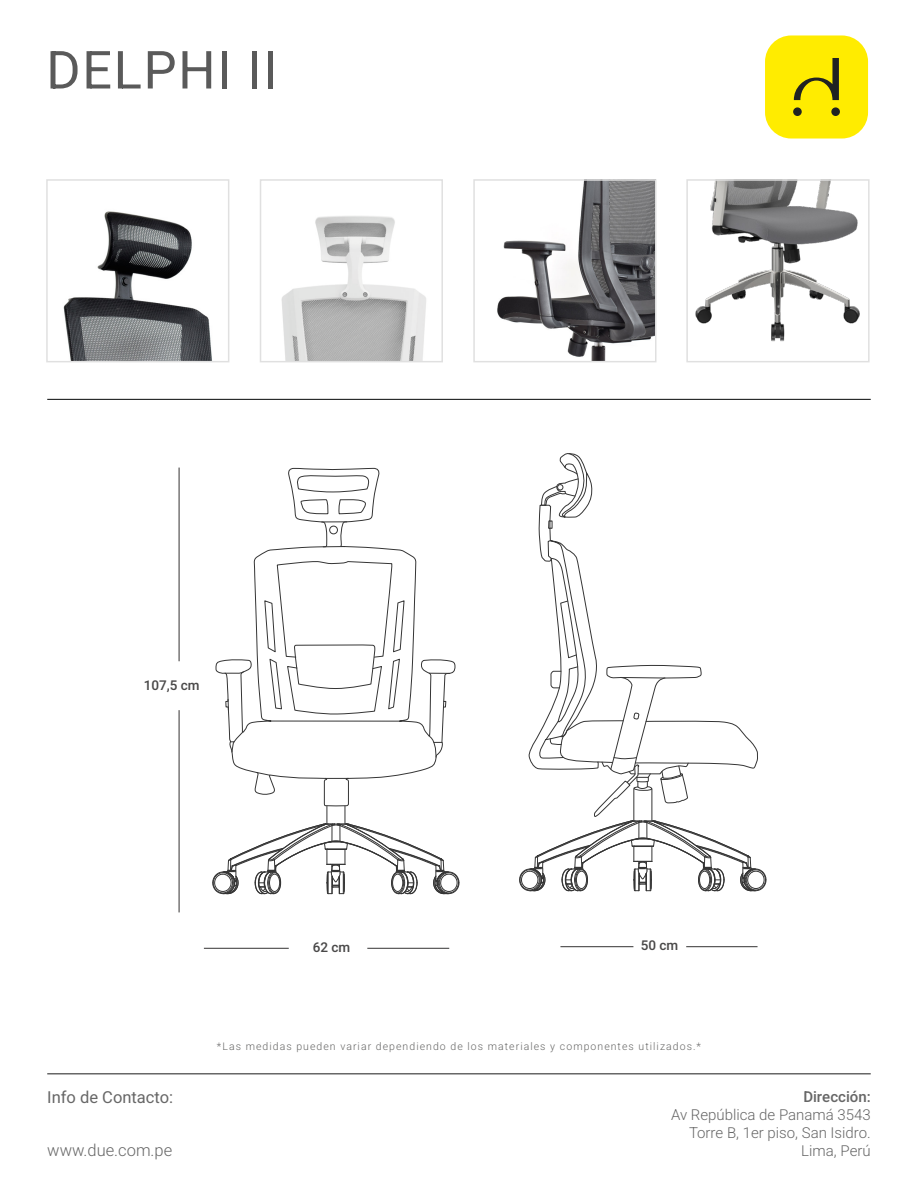
<style>
.page{position:relative;width:918px;height:1188px;background:#fff}
.page>*{position:absolute;margin:0;border:0;box-sizing:border-box;transform-origin:0 0}
.t1{font:52.5px "Heebo";letter-spacing:.03em;color:#5a5a5a}
.t2{font:16.5px "Heebo";color:#676767}
.t3{font:300 16.5px "Heebo";color:#676767}
.t4{font:300 15px/18px "Heebo";color:#676767;text-align:right}
.t5{font:500 15px "Heebo";color:#676767}
.t6{font:500 13.5px "Heebo";color:#4a4949}
.t7{font:300 10.5px "Heebo";letter-spacing:.1em;color:#686867}
</style>
<div class="page">
<hr style="left:47px;top:399px;width:824px;height:1px;background:#202222">
<hr style="left:47px;top:1073px;width:824px;height:2px;background:#676767">
<img style="left:63px;top:211px;width:149px;height:148px">
<div style="left:46px;top:179px;width:183px;height:183px;border:2px solid #e0e0e0"></div>
<img style="left:281px;top:216px;width:145px;height:143px">
<div style="left:260px;top:179px;width:183px;height:183px;border:2px solid #e0e0e0"></div>
<img style="left:497px;top:182px;width:157px;height:177px">
<div style="left:473px;top:179px;width:184px;height:183px;border:2px solid #e0e0e0"></div>
<img style="left:695px;top:182px;width:165px;height:160px">
<div style="left:686px;top:179px;width:184px;height:183px;border:2px solid #e0e0e0"></div>
<div style="left:765px;top:35px;width:103px;height:104px;background:#ffec00;border-radius:26px"></div>
<svg style="left:794px;top:58px;width:45px;height:42px"></svg>
<div style="left:793px;top:107px;width:9px;height:9px;background:#202222;border-radius:50%"></div>
<div style="left:831px;top:107px;width:9px;height:9px;background:#202222;border-radius:50%"></div>
<hr style="left:367px;top:948px;width:82px;height:1px;background:#4a4949">
<hr style="left:204px;top:948px;width:85px;height:1px;background:#4a4949">
<hr style="left:179px;top:468px;width:1px;height:193px;background:#4a4949">
<hr style="left:179px;top:710px;width:1px;height:202px;background:#4a4949">
<hr style="left:560px;top:946px;width:73px;height:1px;background:#4a4949">
<hr style="left:686px;top:946px;width:72px;height:1px;background:#4a4949">
<svg style="left:519px;top:453px;width:247px;height:438px"></svg>
<svg style="left:215px;top:468px;width:240px;height:338px"></svg>
<svg style="left:224px;top:671px;width:20px;height:3px"></svg>
<svg style="left:429px;top:673px;width:21px;height:1px"></svg>
<svg style="left:256px;top:772px;width:14px;height:4px"></svg>
<svg style="left:325px;top:778px;width:24px;height:1px"></svg>
<svg style="left:428px;top:735px;width:14px;height:23px"></svg>
<svg style="left:230px;top:731px;width:14px;height:22px"></svg>
<hr style="left:271px;top:721px;width:128px;height:1px;background:#353535">
<svg style="left:323px;top:546px;width:22px;height:1px"></svg>
<div style="left:329px;top:526px;width:9px;height:8px;border:1px solid #353535;border-radius:50%"></div>
<svg style="left:264px;top:561px;width:141px;height:158px"></svg>
<svg style="left:300px;top:499px;width:66px;height:28px"></svg>
<svg style="left:295px;top:473px;width:75px;height:20px"></svg>
<svg style="left:212px;top:806px;width:247px;height:88px"></svg>
<h1 class="t1" style="left:46px;top:33px;width:233px">DELPHI II</h1>
<p class="t6" style="left:144px;top:676px;width:57px">107,5 cm</p>
<h2 class="t2" style="left:47px;top:1086px;width:127px">Info de Contacto:</h2>
<h2 class="t3" style="left:47px;top:1138px;width:127px">www.due.com.pe</h2>
<p class="t6" style="left:313px;top:937px;width:39px">62 cm</p>
<p class="t6" style="left:641px;top:936px;width:39px">50 cm</p>
<p class="t7" style="left:217px;top:1039px;width:486px">*Las medidas pueden variar dependiendo de los materiales y componentes utilizados.*</p>
<h3 class="t5" style="left:803px;top:1086px;width:69px">Dirección:</h3>
<h3 class="t4" style="left:671px;top:1105px;width:201px">Av República de Panamá 3543<br>Torre B, 1er piso, San Isidro.<br>Lima, Perú</h3>
</div>
